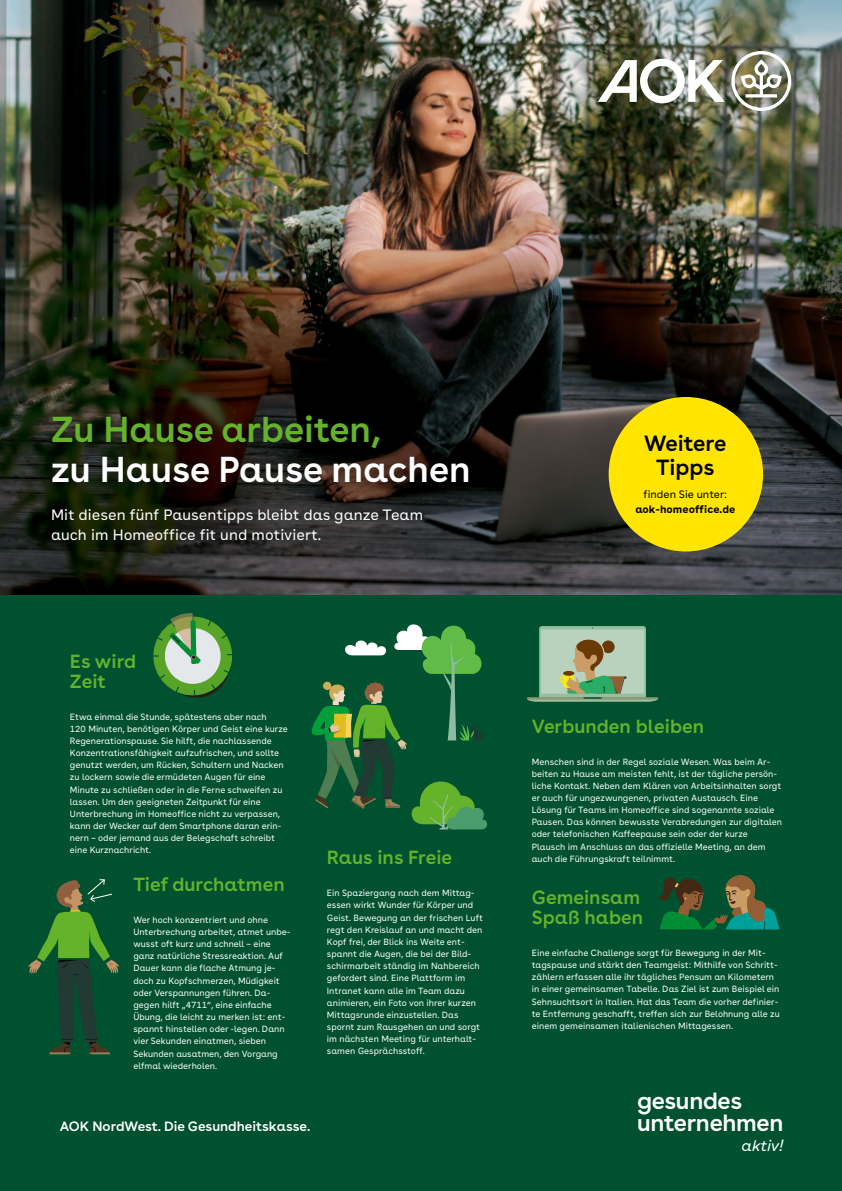
<style>
.page{position:relative;width:842px;height:1191px;background:#fff}
.page>*{position:absolute;margin:0;border:0;box-sizing:border-box;transform-origin:0 0}
.t1{font:600 36px "AOK Buenos Aires";color:#fff}
.t2{font:600 36px "AOK Buenos Aires";color:#64b32b}
.t3{font:600 23.5px/21.7px "AOK Buenos Aires";letter-spacing:-.015em;color:#fff}
.t4{font:600 22px/24px "AOK Buenos Aires";color:#000;text-align:center}
.t5{font:600 19px/20px "AOK Buenos Aires";color:#64b32b}
.t6{font:italic 15.5px "AOK Buenos Aires";letter-spacing:-.015em;color:#fff}
.t7{font:15px/20px "AOK Buenos Aires Text";color:#fff}
.t8{font:600 13.5px "AOK Buenos Aires";color:#fff}
.t9{font:700 10.7px "AOK Buenos Aires Text";color:#000}
.t10{font:10.7px "AOK Buenos Aires Text";color:#000}
.t11{font:9px/12.1px "AOK Buenos Aires Text";color:#fff}
</style>
<div class="page">
<img style="left:0;top:0;width:842px;height:595px">
<div style="left:0;top:595px;width:842px;height:596px;background:#005130"></div>
<div style="left:609px;top:397px;width:154px;height:154px;background:#ffe500;border-radius:50%"></div>
<svg style="left:527px;top:626px;width:131px;height:75px"></svg>
<div style="left:40px;top:496px;width:394px;height:56px;background:#000;opacity:.36"></div>
<div style="left:41px;top:404px;width:440px;height:91px;background:#000;opacity:.36"></div>
<svg style="left:28px;top:879px;width:91px;height:175px"></svg>
<svg style="left:311px;top:624px;width:176px;height:205px"></svg>
<svg style="left:153px;top:613px;width:79px;height:84px"></svg>
<svg style="left:658px;top:875px;width:121px;height:54px"></svg>
<img style="left:598px;top:51px;width:193px;height:60px">
<h1 class="t2" style="left:51px;top:399px;width:331px">Zu Hause arbeiten,</h1>
<h1 class="t1" style="left:51px;top:439px;width:421px">zu Hause Pause machen</h1>
<h3 class="t7" style="left:51px;top:503px;width:374px">Mit diesen fünf Pausentipps bleibt das ganze Team auch im Homeoffice fit und motiviert.</h3>
<h3 class="t5" style="left:70px;top:649px;width:68px">Es wird<br>Zeit</h3>
<p class="t11" style="left:70px;top:709px;width:219px">Etwa einmal die Stunde, spätestens aber nach<br>120 Minuten, benötigen Körper und Geist eine kurze Regenerationspause. Sie hilft, die nachlassende Konzentrationsfähigkeit aufzufrischen, und sollte genutzt werden, um Rücken, Schultern und Nacken zu lockern sowie die ermüdeten Augen für eine Minute zu schließen oder in die Ferne schweifen zu lassen. Um den geeigneten Zeitpunkt für eine Unterbrechung im Homeoffice nicht zu verpassen, kann der Wecker auf dem Smartphone daran erin&shy;nern – oder jemand aus der Belegschaft schreibt eine Kurznachricht.</p>
<h3 class="t5" style="left:133px;top:872px;width:153px">Tief durchatmen</h3>
<p class="t11" style="left:133px;top:912px;width:159px">Wer hoch konzentriert und ohne<br>Unterbrechung arbeitet, atmet unbe&shy;wusst oft kurz und schnell – eine ganz natürliche Stressreaktion. Auf<br>Dauer kann die flache Atmung je&shy;doch zu Kopfschmerzen, Müdigkeit oder Verspannungen führen. Da&shy;gegen hilft „4711“, eine einfache<br>Übung, die leicht zu merken ist: ent&shy;spannt hinstellen oder -legen. Dann vier Sekunden einatmen, sieben<br>Sekunden ausatmen, den Vorgang elfmal wiederholen.</p>
<h3 class="t5" style="left:327px;top:845px;width:127px">Raus ins Freie</h3>
<p class="t11" style="left:327px;top:886px;width:158px">Ein Spaziergang nach dem Mittag&shy;essen wirkt Wunder für Körper und Geist. Bewegung an der frischen Luft regt den Kreislauf an und macht den Kopf frei, der Blick ins Weite ent&shy;spannt die Augen, die bei der Bild&shy;schirmarbeit ständig im Nahbereich gefordert sind. Eine Plattform im Intranet kann alle im Team dazu animieren, ein Foto von ihrer kurzen Mittagsrunde einzustellen. Das spornt zum Rausgehen an und sorgt im nächsten Meeting für unterhalt&shy;samen Gesprächsstoff.</p>
<h3 class="t8" style="left:60px;top:1115px;width:252px">AOK NordWest. Die Gesundheitskasse.</h3>
<h3 class="t4" style="left:644px;top:429px;width:84px">Weitere<br>Tipps</h3>
<p class="t10" style="left:643px;top:486px;width:85px">finden Sie unter:</p>
<p class="t9" style="left:635px;top:500px;width:101px">aok-homeoffice.de</p>
<h3 class="t5" style="left:532px;top:714px;width:174px">Verbunden bleiben</h3>
<p class="t11" style="left:532px;top:754px;width:252px">Menschen sind in der Regel soziale Wesen. Was beim Ar&shy;beiten zu Hause am meisten fehlt, ist der tägliche persön&shy;liche Kontakt. Neben dem Klären von Arbeitsinhalten sorgt er auch für ungezwungenen, privaten Austausch. Eine Lösung für Teams im Homeoffice sind sogenannte soziale Pausen. Das können bewusste Verabredungen zur digitalen oder telefonischen Kaffeepause sein oder der kurze Plausch im Anschluss an das offizielle Meeting, an dem auch die Führungskraft teilnimmt.</p>
<h3 class="t5" style="left:532px;top:885px;width:113px">Gemeinsam<br>Spaß haben</h3>
<p class="t11" style="left:532px;top:946px;width:249px">Eine einfache Challenge sorgt für Bewegung in der Mit&shy;tagspause und stärkt den Teamgeist: Mithilfe von Schritt&shy;zählern erfassen alle ihr tägliches Pensum an Kilometern in einer gemeinsamen Tabelle. Das Ziel ist zum Beispiel ein Sehnsuchtsort in Italien. Hat das Team die vorher definier&shy;te Entfernung geschafft, treffen sich zur Belohnung alle zu einem gemeinsamen italienischen Mittagessen.</p>
<h2 class="t3" style="left:637px;top:1088px;width:148px">gesundes unternehmen</h2>
<h3 class="t6" style="left:742px;top:1133px;width:44px">aktiv!</h3>
</div>
